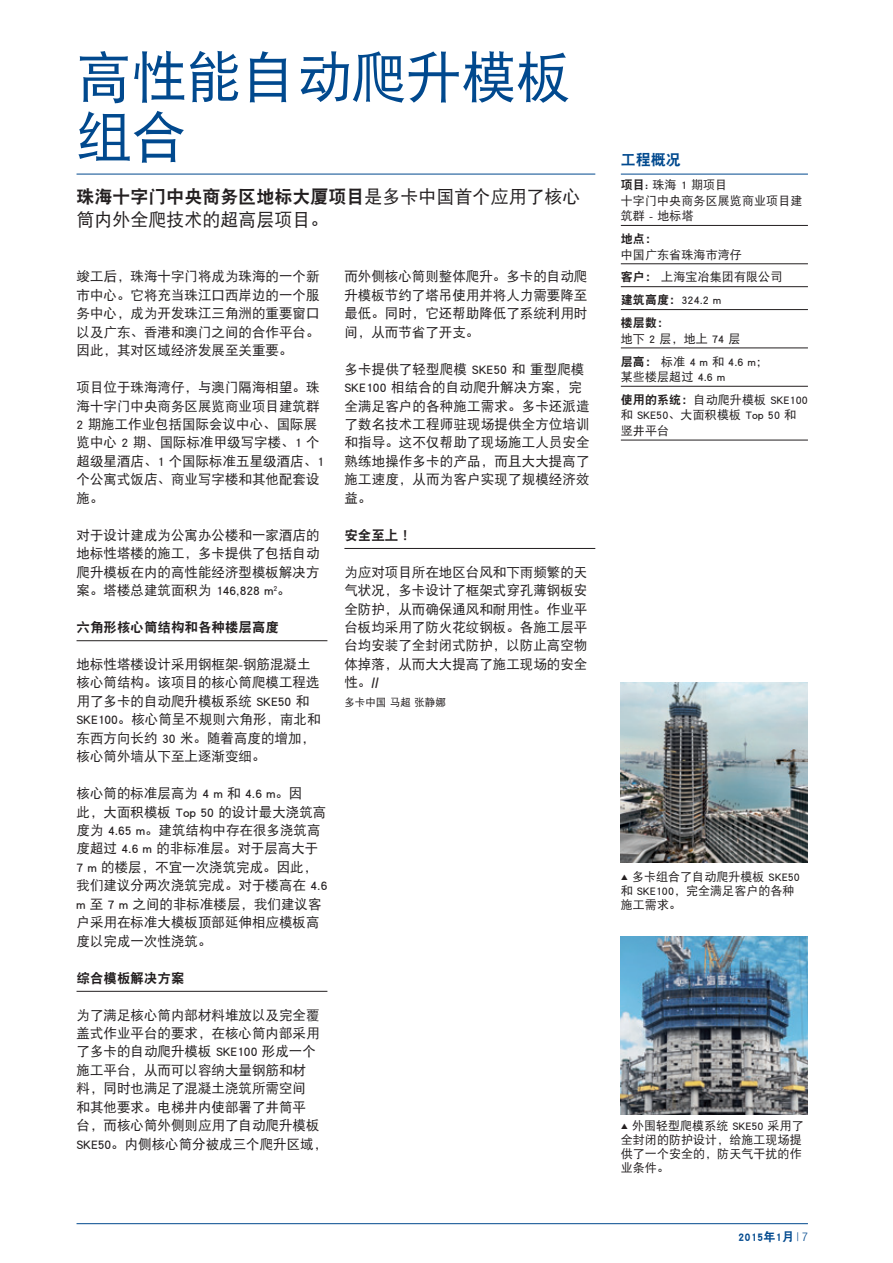
<style>
.page{position:relative;width:893px;height:1263px;background:#fff}
.page>*{position:absolute;margin:0;border:0;box-sizing:border-box;transform-origin:0 0}
.t1{font:55.5px/60px "DFP Hei W5";letter-spacing:-.01em;color:#01498e}
.t2{font:18px "DFP Hei W9";color:#231f20}
.t3{font:18px "DFP Hei W5";color:#231f20}
.t4{font:15px "DFP Hei W9";color:#01498e}
.t5{font:13.5px/18.5px "DFP Hei W5";color:#231f20}
.t6{font:13.5px "DFP Hei W9";color:#231f20}
.t7{font:12px/13.8px "DFP Hei W5";letter-spacing:.01em;color:#231f20}
.t8{font:12px "DFP Hei W9";color:#01498e}
.t9{font:12px "DFP Hei W9";color:#231f20}
.t10{font:10.5px "DFP Hei W5";color:#231f20}
.s1{font-family:"DFP Hei W5"}
.s2{font-family:"DFP Hei W9"}
.s3{font-family:"Helvetica Neue LTW1 G";font-weight:300;font-stretch:condensed}
</style>
<div class="page">
<hr style="left:77px;top:1223px;width:731px;height:1px;background:#01498e">
<hr style="left:77px;top:174px;width:518px;height:1px;background:#01498e">
<hr style="left:77px;top:640px;width:250px;height:1px;background:#231f20">
<hr style="left:77px;top:991px;width:250px;height:1px;background:#231f20">
<hr style="left:344px;top:548px;width:251px;height:1px;background:#231f20">
<img style="left:621px;top:936px;width:187px;height:178px">
<hr style="left:621px;top:174px;width:187px;height:1px;background:#01498e">
<hr style="left:621px;top:225px;width:187px;height:1px;background:#231f20">
<hr style="left:621px;top:264px;width:187px;height:1px;background:#231f20">
<hr style="left:621px;top:286px;width:187px;height:1px;background:#231f20">
<hr style="left:621px;top:309px;width:187px;height:1px;background:#231f20">
<hr style="left:621px;top:348px;width:187px;height:1px;background:#231f20">
<hr style="left:621px;top:386px;width:187px;height:1px;background:#231f20">
<hr style="left:621px;top:440px;width:187px;height:1px;background:#231f20">
<img style="left:621px;top:683px;width:187px;height:180px">
<h1 class="t1" style="left:77px;top:46px;width:497px">高性能自动爬升模板组合</h1>
<h2 class="t2" style="left:77px;top:187px;width:506px">珠海十字门中央商务区地标大厦项目<span class="s1">是多卡中国首个应用了核心</span></h2>
<h2 class="t3" style="left:77px;top:210px;width:254px">筒内外全爬技术的超高层项目。</h2>
<p class="t5" style="left:77px;top:267px;width:245px;text-align:justify">竣工后，珠海十字门将成为珠海的一个新市中心。它将充当珠江口西岸边的一个服务中心，成为开发珠江三角洲的重要窗口以及广东、香港和澳门之间的合作平台。因此，其对区域经济发展至关重要。</p>
<p class="t5" style="left:77px;top:378px;width:249px">项目位于珠海湾仔，与澳门隔海相望。珠海十字门中央商务区展览商业项目建筑群<br>2 期施工作业包括国际会议中心、国际展览中心 2 期、国际标准甲级写字楼、1 个超级星酒店、1 个国际标准五星级酒店、1个公寓式饭店、商业写字楼和其他配套设施。</p>
<p class="t5" style="left:77px;top:525px;width:245px;text-align:justify">对于设计建成为公寓办公楼和一家酒店的地标性塔楼的施工，多卡提供了包括自动爬升模板在内的高性能经济型模板解决方案。塔楼总建筑面积为 146,828 m<sup>2</sup>。</p>
<p class="t6" style="left:77px;top:620px;width:204px">六角形核心筒结构和各种楼层高度</p>
<p class="t5" style="left:77px;top:655px;width:245px">地标性塔楼设计采用钢框架-钢筋混凝土核心筒结构。该项目的核心筒爬模工程选用了多卡的自动爬升模板系统 SKE50 和<br>SKE100。核心筒呈不规则六角形，南北和东西方向长约 30 米。随着高度的增加，核心筒外墙从下至上逐渐变细。</p>
<p class="t5" style="left:77px;top:784px;width:252px">核心筒的标准层高为 4 m 和 4.6 m。因<br>此，大面积模板 Top 50 的设计最大浇筑高度为 4.65 m。建筑结构中存在很多浇筑高度超过 4.6 m 的非标准层。对于层高大于<br>7 m 的楼层，不宜一次浇筑完成。因此，我们建议分两次浇筑完成。对于楼高在 4.6 m 至 7 m 之间的非标准楼层，我们建议客户采用在标准大模板顶部延伸相应模板高度以完成一次性浇筑。</p>
<p class="t6" style="left:77px;top:970px;width:109px">综合模板解决方案</p>
<p class="t5" style="left:77px;top:1005px;width:252px">为了满足核心筒内部材料堆放以及完全覆盖式作业平台的要求，在核心筒内部采用了多卡的自动爬升模板 SKE100 形成一个施工平台，从而可以容纳大量钢筋和材<br>料，同时也满足了混凝土浇筑所需空间<br>和其他要求。电梯井内使部署了井筒平<br>台，而核心筒外侧则应用了自动爬升模板<br>SKE50。内侧核心筒分被成三个爬升区域，</p>
<p class="t5" style="left:344px;top:267px;width:244px;text-align:justify">而外侧核心筒则整体爬升。多卡的自动爬升模板节约了塔吊使用并将人力需要降至最低。同时，它还帮助降低了系统利用时间，从而节省了开支。</p>
<p class="t5" style="left:344px;top:359px;width:247px">多卡提供了轻型爬模 SKE50 和 重型爬模<br>SKE100 相结合的自动爬升解决方案，完全满足客户的各种施工需求。多卡还派遣了数名技术工程师驻现场提供全方位培训和指导。这不仅帮助了现场施工人员安全熟练地操作多卡的产品，而且大大提高了施工速度，从而为客户实现了规模经济效益。</p>
<p class="t6" style="left:344px;top:528px;width:69px">安全至上！</p>
<p class="t5" style="left:344px;top:562px;width:244px;text-align:justify">为应对项目所在地区台风和下雨频繁的天气状况，多卡设计了框架式穿孔薄钢板安全防护，从而确保通风和耐用性。作业平台板均采用了防火花纹钢板。各施工层平台均安装了全封闭式防护，以防止高空物体掉落，从而大大提高了施工现场的安全性。<span class="s2">//</span></p>
<p class="t10" style="left:344px;top:696px;width:103px">多卡中国 马超 张静娜</p>
<p class="t4" style="left:621px;top:152px;width:62px">工程概况</p>
<p class="t7" style="left:621px;top:177px;width:183px;line-height:15.5px"><span class="s2">项目:</span> 珠海 1 期项目<br>十字门中央商务区展览商业项目建筑群 - 地标塔</p>
<p class="t9" style="left:621px;top:232px;width:38px">地点：</p>
<p class="t7" style="left:621px;top:243px;width:163px;line-height:23px">中国广东省珠海市湾仔<br><span class="s2">客户：</span>上海宝冶集团有限公司<span class="s2">建筑高度：</span>324.2 m</p>
<p class="t9" style="left:621px;top:316px;width:50px">楼层数：</p>
<p class="t7" style="left:621px;top:327px;width:148px;line-height:23px">地下 2 层，地上 74 层<br><span class="s2">层高：</span> 标准 4 m 和 4.6 m；</p>
<p class="t7" style="left:621px;top:365px;width:188px;line-height:23px">某些楼层超过 4.6 m<br><span class="s2">使用的系统：</span>自动爬升模板 SKE100</p>
<p class="t7" style="left:621px;top:407px;width:177px;line-height:15.5px">和 SKE50、大面积模板 Top 50 和竖井平台</p>
<p class="t7" style="left:621px;top:870px;width:180px;text-indent:11px">多卡组合了自动爬升模板 SKE50和 SKE100，完全满足客户的各种施工需求。</p>
<p class="t7" style="left:621px;top:1119px;width:184px;text-indent:11px">外围轻型爬模系统 SKE50 采用了全封闭的防护设计，给施工现场提供了一个安全的，防天气干扰的作业条件。</p>
<p class="t8" style="left:738px;top:1230px;width:71px">2015年1月 <span class="s3">| 7</span></p>
</div>
